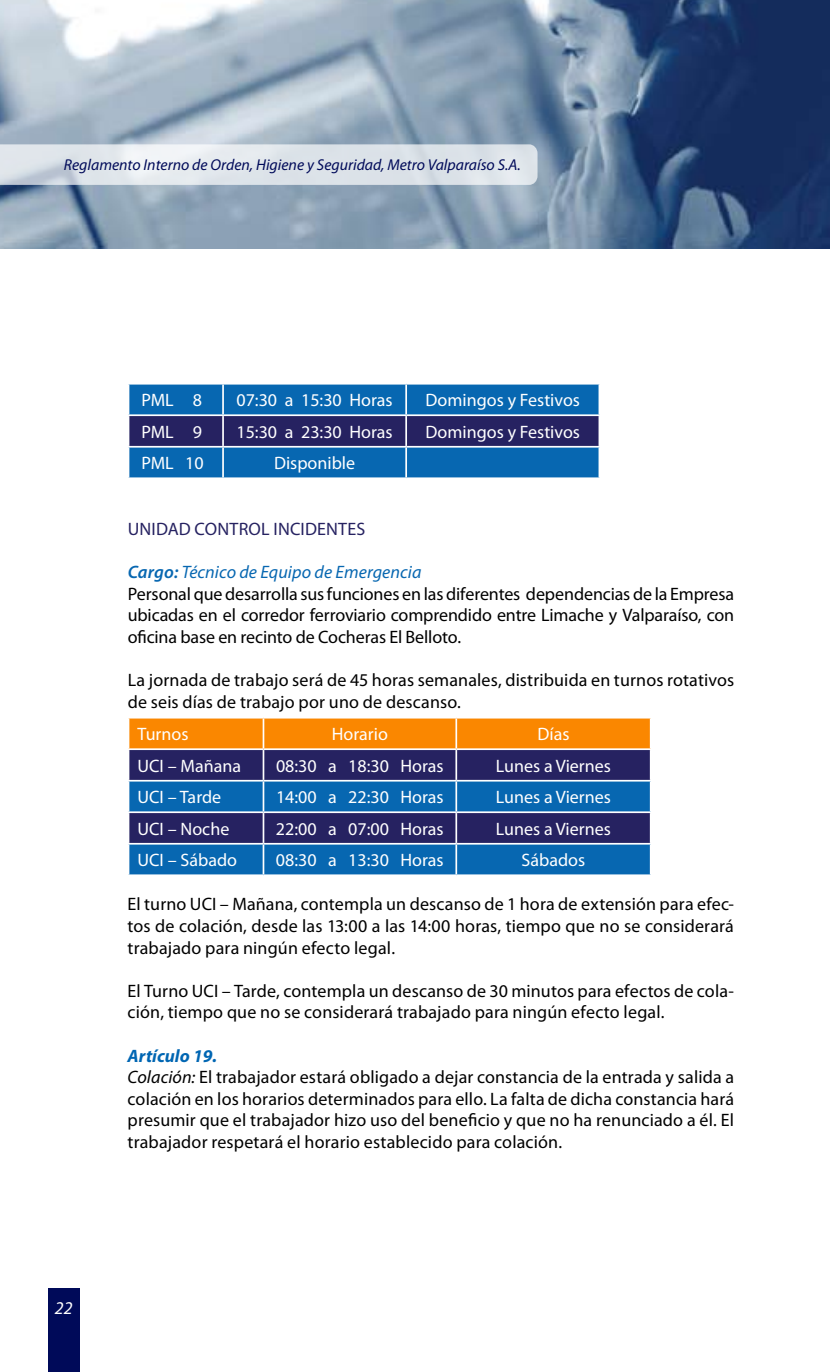
<style>
.page{position:relative;width:830px;height:1372px;background:#fff}
.page>*{position:absolute;margin:0;border:0;box-sizing:border-box;transform-origin:0 0}
.t1{font:18px/21.6px "Myriad Pro";letter-spacing:.005em;color:#000}
.t2{font:18px "Myriad Pro";color:#fff}
.t3{font:18px "Myriad Pro";letter-spacing:.01em;color:#262261}
.t4{font:italic 18px "Myriad Pro";color:#fff}
.t5{font:italic 15.75px "Myriad Pro";color:#000a59}
.s1{font-weight:600;font-style:italic;color:#0767b1}
.s2{font-style:italic;color:#0767b1}
.s3{font-weight:700;font-style:italic;color:#0066b3}
.s4{font-style:italic}
</style>
<div class="page">
<img style="left:0;top:0;width:829px;height:249px">
<div style="left:48px;top:1288px;width:32px;height:83px;background:#000a59"></div>
<svg style="left:0;top:144px;width:537px;height:41px;background:#dde3e9"></svg>
<svg style="left:129px;top:384px;width:469px;height:93px;background:#155398"></svg>
<hr style="left:222px;top:384px;width:2px;height:30px;background:#fff">
<hr style="left:405px;top:384px;width:2px;height:30px;background:#fff">
<hr style="left:128px;top:414px;width:95px;height:2px;background:#fff">
<hr style="left:223px;top:414px;width:183px;height:2px;background:#fff">
<hr style="left:222px;top:416px;width:2px;height:30px;background:#fff">
<hr style="left:406px;top:414px;width:194px;height:2px;background:#fff">
<hr style="left:405px;top:416px;width:2px;height:30px;background:#fff">
<hr style="left:128px;top:446px;width:95px;height:1px;background:#fff">
<hr style="left:223px;top:446px;width:183px;height:1px;background:#fff">
<hr style="left:222px;top:447px;width:2px;height:30px;background:#fff">
<hr style="left:406px;top:446px;width:194px;height:1px;background:#fff">
<hr style="left:405px;top:447px;width:2px;height:30px;background:#fff">
<svg style="left:129px;top:781px;width:520px;height:93px;background:#145398"></svg>
<svg style="left:128px;top:717px;width:522px;height:62px;background:#955b38"></svg>
<hr style="left:263px;top:748px;width:193px;height:2px;background:#fff">
<hr style="left:262px;top:750px;width:2px;height:29px;background:#fff">
<hr style="left:456px;top:748px;width:195px;height:2px;background:#fff">
<hr style="left:455px;top:750px;width:2px;height:29px;background:#fff">
<hr style="left:649px;top:750px;width:2px;height:29px;background:#fff">
<hr style="left:262px;top:781px;width:2px;height:30px;background:#fff">
<hr style="left:455px;top:781px;width:2px;height:30px;background:#fff">
<hr style="left:128px;top:811px;width:135px;height:2px;background:#fff">
<hr style="left:263px;top:811px;width:193px;height:2px;background:#fff">
<hr style="left:262px;top:813px;width:2px;height:29px;background:#fff">
<hr style="left:456px;top:811px;width:195px;height:2px;background:#fff">
<hr style="left:455px;top:813px;width:2px;height:29px;background:#fff">
<hr style="left:128px;top:842px;width:135px;height:2px;background:#fff">
<hr style="left:263px;top:842px;width:193px;height:2px;background:#fff">
<hr style="left:262px;top:844px;width:2px;height:30px;background:#fff">
<hr style="left:456px;top:842px;width:195px;height:2px;background:#fff">
<hr style="left:455px;top:844px;width:2px;height:30px;background:#fff">
<p class="t5" style="left:64px;top:155px;width:458px">Reglamento Interno de Orden, Higiene y Seguridad, Metro Valparaíso S.A.</p>
<p class="t2" style="left:141px;top:389px;width:62px">PML 8</p>
<p class="t2" style="left:236px;top:389px;width:158px">07:30 a 15:30 Horas</p>
<p class="t2" style="left:425px;top:389px;width:156px">Domingos y Festivos</p>
<p class="t2" style="left:141px;top:420px;width:62px">PML 9</p>
<p class="t2" style="left:236px;top:420px;width:158px">15:30 a 23:30 Horas</p>
<p class="t2" style="left:425px;top:420px;width:156px">Domingos y Festivos</p>
<p class="t2" style="left:141px;top:452px;width:64px">PML 10</p>
<p class="t2" style="left:274px;top:452px;width:83px">Disponible</p>
<p class="t3" style="left:128px;top:518px;width:239px">UNIDAD CONTROL INCIDENTES</p>
<p class="t1" style="left:128px;top:561px;width:607px"><span class="s1">Cargo:</span> <span class="s2">Técnico de Equipo de Emergencia<br></span>Personal que desarrolla sus funciones en las diferentes dependencias de la Empresa ubicadas en el corredor ferroviario comprendido entre Limache y Valparaíso, con oficina base en recinto de Cocheras El Belloto.</p>
<p class="t1" style="left:128px;top:669px;width:607px">La jornada de trabajo será de 45 horas semanales, distribuida en turnos rotativos de seis días de trabajo por uno de descanso.</p>
<p class="t2" style="left:137px;top:723px;width:53px">Turnos</p>
<p class="t2" style="left:331px;top:723px;width:58px">Horario</p>
<p class="t2" style="left:537px;top:723px;width:34px">Días</p>
<p class="t2" style="left:137px;top:754px;width:105px">UCI – Mañana</p>
<p class="t2" style="left:276px;top:754px;width:169px">08:30 a 18:30 Horas</p>
<p class="t2" style="left:495px;top:754px;width:117px">Lunes a Viernes</p>
<p class="t2" style="left:137px;top:786px;width:85px">UCI – Tarde</p>
<p class="t2" style="left:276px;top:786px;width:169px">14:00 a 22:30 Horas</p>
<p class="t2" style="left:495px;top:786px;width:117px">Lunes a Viernes</p>
<p class="t2" style="left:137px;top:817px;width:93px">UCI – Noche</p>
<p class="t2" style="left:276px;top:817px;width:169px">22:00 a 07:00 Horas</p>
<p class="t2" style="left:495px;top:817px;width:117px">Lunes a Viernes</p>
<p class="t2" style="left:137px;top:849px;width:101px">UCI – Sábado</p>
<p class="t2" style="left:276px;top:849px;width:169px">08:30 a 13:30 Horas</p>
<p class="t2" style="left:521px;top:849px;width:65px">Sábados</p>
<p class="t1" style="left:127px;top:893px;width:607px;text-align:justify">El turno UCI – Mañana, contempla un descanso de 1 hora de extensión para efec&shy;tos de colación, desde las 13:00 a las 14:00 horas, tiempo que no se considerará trabajado para ningún efecto legal.</p>
<p class="t1" style="left:127px;top:979px;width:607px">El Turno UCI – Tarde, contempla un descanso de 30 minutos para efectos de cola&shy;ción, tiempo que no se considerará trabajado para ningún efecto legal.</p>
<p class="t1" style="left:127px;top:1044px;width:607px"><span class="s3">Artículo 19.<br></span><span class="s4">Colación:</span> El trabajador estará obligado a dejar constancia de la entrada y salida a colación en los horarios determinados para ello. La falta de dicha constancia hará presumir que el trabajador hizo uso del beneficio y que no ha renunciado a él. El trabajador respetará el horario establecido para colación.</p>
<p class="t4" style="left:55px;top:1296px;width:19px">22</p>
</div>
